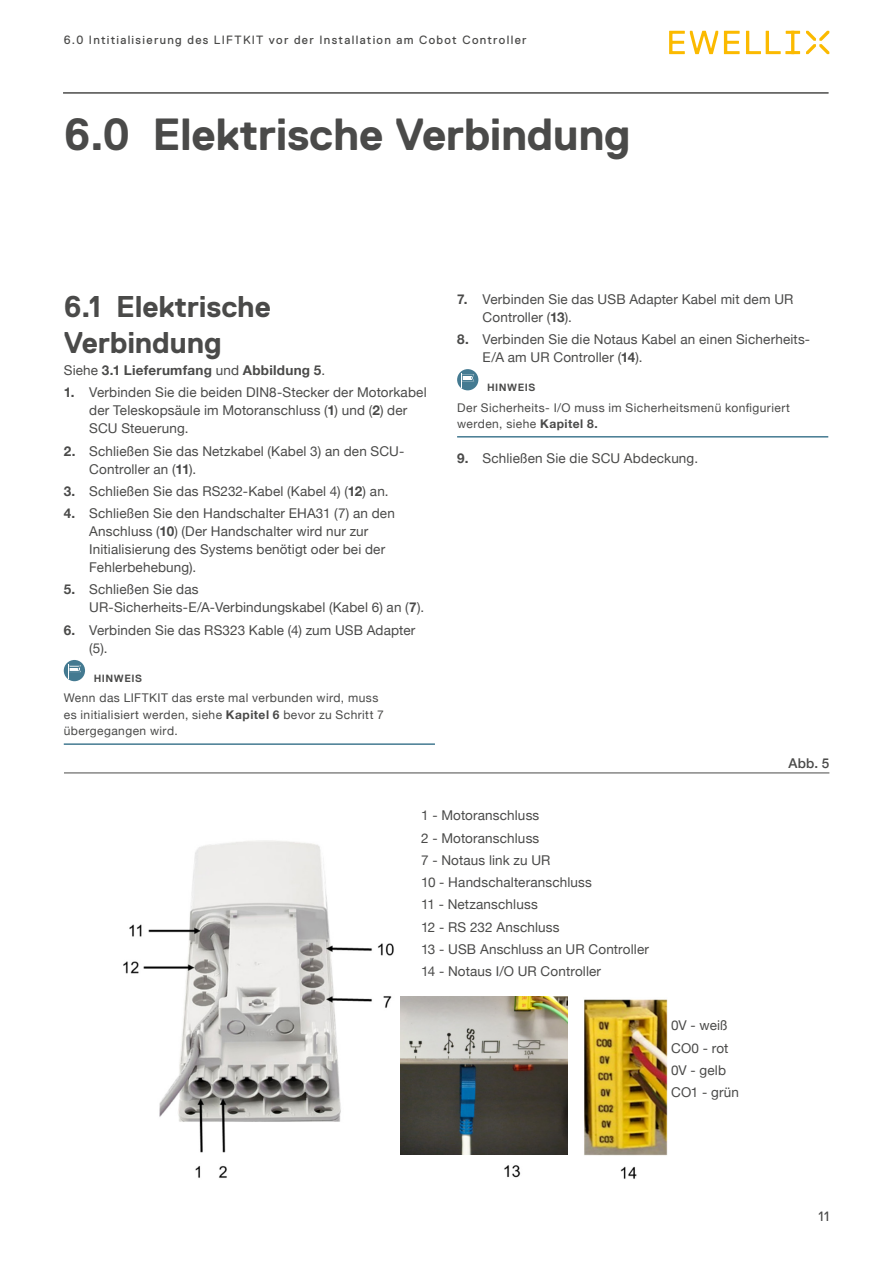
<style>
.page{position:relative;width:893px;height:1263px;background:#fff}
.page>*{position:absolute;margin:0;border:0;box-sizing:border-box;transform-origin:0 0}
.t1{font:700 45px "Replica Std";letter-spacing:-.01em;color:#4a4a49}
.t2{font:700 30px/36px "Replica Std";letter-spacing:-.005em;color:#4a4a49}
.t3{font:13.5px/18px "Helvetica Neue";letter-spacing:.01em;color:#4a4a49}
.t4{font:700 13.5px "Helvetica Neue";letter-spacing:.02em;color:#4a4a49}
.t5{font:500 13.5px "Helvetica Neue";color:#4a4a49}
.t6{font:13.5px "Replica Std";color:#4a4a49}
.t7{font:12px/16.5px "Helvetica Neue";letter-spacing:.035em;color:#4a4a49}
.t8{font:12px "Replica Std";letter-spacing:.11em;color:#4a4a49}
.t9{font:700 10.5px "Replica Std";letter-spacing:.045em;color:#4a4a49}
.s1{font-weight:400}
.s2{font-weight:700}
</style>
<div class="page">
<svg style="left:669px;top:31px;width:131px;height:23px"></svg>
<svg style="left:806px;top:31px;width:23px;height:23px"></svg>
<hr style="left:63px;top:93px;width:765px;height:1px;background:#4a4a49">
<hr style="left:64px;top:743px;width:371px;height:2px;background:#447a91">
<div style="left:64px;top:660px;width:21px;height:21px;background:#447a91;border-radius:50%"></div>
<svg style="left:68px;top:664px;width:13px;height:15px"></svg>
<hr style="left:457px;top:436px;width:371px;height:2px;background:#447a91">
<svg style="left:457px;top:369px;width:21px;height:21px"></svg>
<svg style="left:462px;top:373px;width:12px;height:15px"></svg>
<img style="left:123px;top:840px;width:545px;height:339px">
<div style="left:421px;top:807px;width:290px;height:169px;background:#fff"></div>
<hr style="left:64px;top:772px;width:765px;height:1px;background:#4a4a49">
<img style="left:401px;top:997px;width:166px;height:157px">
<p class="t8" style="left:64px;top:34px;width:464px">6.0 Intitialisierung des LIFTKIT vor der Installation am Cobot Controller</p>
<h1 class="t1" style="left:64px;top:109px;width:568px">6.0 Elektrische Verbindung</h1>
<h2 class="t2" style="left:64px;top:289px;width:209px">6.1 Elektrische<br>Verbindung</h2>
<p class="t4" style="left:64px;top:360px;width:263px"><span class="s1">Siehe</span> 3.1 Lieferumfang <span class="s1">und</span> Abbildung 5<span class="s1">.</span></p>
<p class="t3" style="left:89px;top:384px;width:339px;text-indent:-26px"><span class="s2">1.</span> Verbinden Sie die beiden DIN8-Stecker der Motorkabel der Teleskopsäule im Motoranschluss (<span class="s2">1</span>) und (<span class="s2">2</span>) der<br>SCU Steuerung.</p>
<p class="t3" style="left:89px;top:443px;width:317px;text-indent:-26px"><span class="s2">2.</span> Schließen Sie das Netzkabel (Kabel 3) an den SCU-<br>Controller an (<span class="s2">11</span>).</p>
<p class="t3" style="left:64px;top:483px;width:326px"><span class="s2">3.</span> Schließen Sie das RS232-Kabel (Kabel 4) (<span class="s2">12</span>) an.</p>
<p class="t3" style="left:89px;top:505px;width:307px;text-indent:-26px"><span class="s2">4.</span> Schließen Sie den Handschalter EHA31 (7) an den Anschluss (<span class="s2">10</span>) (Der Handschalter wird nur zur Initialisierung des Systems benötigt oder bei der Fehlerbehebung).</p>
<p class="t3" style="left:89px;top:581px;width:336px;text-indent:-26px"><span class="s2">5.</span> Schließen Sie das<br>UR-Sicherheits-E/A-Verbindungskabel (Kabel 6) an (<span class="s2">7</span>).</p>
<p class="t3" style="left:89px;top:621px;width:328px;text-indent:-26px"><span class="s2">6.</span> Verbinden Sie das RS323 Kable (4) zum USB Adapter (5).</p>
<p class="t9" style="left:94px;top:672px;width:50px">HINWEIS</p>
<p class="t7" style="left:64px;top:690px;width:322px">Wenn das LIFTKIT das erste mal verbunden wird, muss es initialisiert werden, siehe <span class="s2">Kapitel 6</span> bevor zu Schritt 7 übergegangen wird.</p>
<p class="t3" style="left:483px;top:290px;width:312px;text-indent:-26px"><span class="s2">7.</span> Verbinden Sie das USB Adapter Kabel mit dem UR<br>Controller (<span class="s2">13</span>).</p>
<p class="t3" style="left:483px;top:331px;width:329px;text-indent:-26px"><span class="s2">8.</span> Verbinden Sie die Notaus Kabel an einen Sicherheits-<br>E/A am UR Controller (<span class="s2">14</span>).</p>
<p class="t9" style="left:487px;top:381px;width:50px">HINWEIS</p>
<p class="t7" style="left:457px;top:400px;width:334px">Der Sicherheits- I/O muss im Sicherheitsmenü konfiguriert werden, siehe <span class="s2">Kapitel 8.</span></p>
<p class="t3" style="left:457px;top:449px;width:243px"><span class="s2">9.</span> Schließen Sie die SCU Abdeckung.</p>
<p class="t5" style="left:788px;top:753px;width:42px">Abb. 5</p>
<p class="t3" style="left:421px;top:805px;width:229px;line-height:22.2px">1 - Motoranschluss<br>2 - Motoranschluss<br>7 - Notaus link zu UR<br>10 - Handschalteranschluss<br>11 - Netzanschluss<br>12 - RS 232 Anschluss<br>13 - USB Anschluss an UR Controller<br>14 - Notaus I/O UR Controller</p>
<p class="t3" style="left:671px;top:1015px;width:69px;line-height:22.2px">0V - weiß<br>CO0 - rot<br>0V - gelb<br>CO1 - grün</p>
<p class="t6" style="left:818px;top:1209px;width:12px">11</p>
</div>
